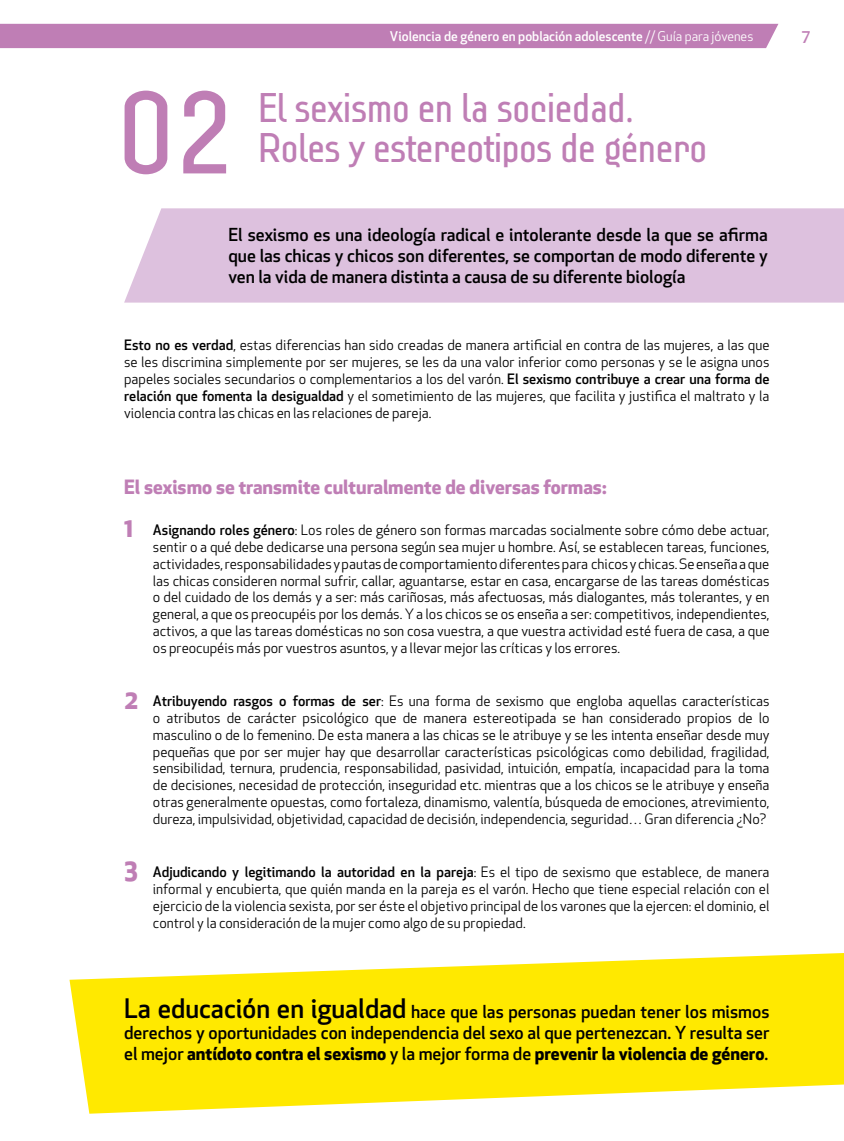
<style>
.page{position:relative;width:844px;height:1141px;background:#fff}
.page>*{position:absolute;margin:0;border:0;box-sizing:border-box;transform-origin:0 0}
.t1{font:113.75px "Lindau";color:#bf7eb5}
.t2{font:40.25px "Lindau";letter-spacing:-.03em;color:#bf7eb5}
.t3{font:700 26.25px "Apex New";color:#bf7eb5}
.t4{font:700 19.25px "Apex New";color:#bf7eb5}
.t5{font:500 17.5px/21px "Apex New";color:#000;text-align:justify}
.t6{font:500 15.75px "Apex New";color:#bf7eb5}
.t7{font:14px/16.8px "Apex New";color:#000;text-align:justify}
.t8{font:500 13.12px "Apex New";color:#fff}
.s1{font-weight:400}
.s2{font-weight:500}
.s3{font-size:26.25px}
.s4{font-weight:700}
</style>
<div class="page">
<div style="left:0;top:24px;width:778px;height:24px;background:#bf7eb5"></div>
<svg style="left:69px;top:953px;width:774px;height:161px;fill:#ffe900"></svg>
<div style="left:124px;top:208px;width:719px;height:95px;background:#ddc1de"></div>
<h1 class="t1" style="left:117px;top:69px;width:119px">02</h1>
<p class="t8" style="left:390px;top:28px;width:365px">Violencia de género en población adolescente <span class="s1">// Guía para jóvenes</span></p>
<p class="t6" style="left:801px;top:24px;width:10px">7</p>
<h2 class="t2" style="left:258px;top:85px;width:380px">El sexismo en la sociedad.</h2>
<h2 class="t2" style="left:258px;top:125px;width:451px">Roles y estereotipos de género</h2>
<p class="t5" style="left:228px;top:224px;width:541px">El sexismo es una ideología radical e intolerante desde la que se afirma que las chicas y chicos son diferentes, se comportan de modo diferente y ven la vida de manera distinta a causa de su diferente biología</p>
<p class="t7" style="left:124px;top:337px;width:646px"><span class="s2">Esto no es verdad</span>, estas diferencias han sido creadas de manera artificial en contra de las mujeres, a las que se les discrimina simplemente por ser mujeres, se les da una valor inferior como personas y se le asigna unos papeles sociales secundarios o complementarios a los del varón. <span class="s2">El sexismo contribuye a crear una forma de relación que fomenta la desigualdad</span> y el sometimiento de las mujeres, que facilita y justifica el maltrato y la violencia contra las chicas en las relaciones de pareja.</p>
<h3 class="t4" style="left:124px;top:473px;width:484px">El sexismo se transmite culturalmente de diversas formas:</h3>
<h3 class="t3" style="left:124px;top:508px;width:11px">1</h3>
<h3 class="t3" style="left:124px;top:680px;width:16px">2</h3>
<h3 class="t3" style="left:124px;top:849px;width:15px">3</h3>
<p class="t7" style="left:153px;top:522px;width:618px"><span class="s2">Asignando roles género</span>: Los roles de género son formas marcadas socialmente sobre cómo debe actuar, sentir o a qué debe dedicarse una persona según sea mujer u hombre. Así, se establecen tareas, funciones, actividades, responsabilidades y pautas de comportamiento diferentes para chicos y chicas. Se enseña a que las chicas consideren normal sufrir, callar, aguantarse, estar en casa, encargarse de las tareas domésticas o del cuidado de los demás y a ser: más cariñosas, más afectuosas, más dialogantes, más tolerantes, y en general, a que os preocupéis por los demás. Y a los chicos se os enseña a ser: competitivos, independientes, activos, a que las tareas domésticas no son cosa vuestra, a que vuestra actividad esté fuera de casa, a que os preocupéis más por vuestros asuntos, y a llevar mejor las críticas y los errores.</p>
<p class="t7" style="left:153px;top:693px;width:618px"><span class="s2">Atribuyendo rasgos o formas de ser</span>: Es una forma de sexismo que engloba aquellas características o atributos de carácter psicológico que de manera estereotipada se han considerado propios de lo masculino o de lo femenino. De esta manera a las chicas se le atribuye y se les intenta enseñar desde muy pequeñas que por ser mujer hay que desarrollar características psicológicas como debilidad, fragilidad, sensibilidad, ternura, prudencia, responsabilidad, pasividad, intuición, empatía, incapacidad para la toma de decisiones, necesidad de protección, inseguridad etc. mientras que a los chicos se le atribuye y enseña otras generalmente opuestas, como fortaleza, dinamismo, valentía, búsqueda de emociones, atrevimiento, dureza, impulsividad, objetividad, capacidad de decisión, independencia, seguridad… Gran diferencia ¿No?</p>
<p class="t7" style="left:153px;top:864px;width:618px"><span class="s2">Adjudicando y legitimando la autoridad en la pareja</span>: Es el tipo de sexismo que establece, de manera informal y encubierta, que quién manda en la pareja es el varón. Hecho que tiene especial relación con el ejercicio de la violencia sexista, por ser éste el objetivo principal de los varones que la ejercen: el dominio, el control y la consideración de la mujer como algo de su propiedad.</p>
<p class="t5" style="left:124px;top:1001px;width:646px"><span class="s3">La educación en igualdad</span> hace que las personas puedan tener los mismos derechos y oportunidades con independencia del sexo al que pertenezcan. Y resulta ser el mejor <span class="s4">antídoto contra el sexismo</span> y la mejor forma de <span class="s4">prevenir la violencia de género</span>.</p>
</div>
